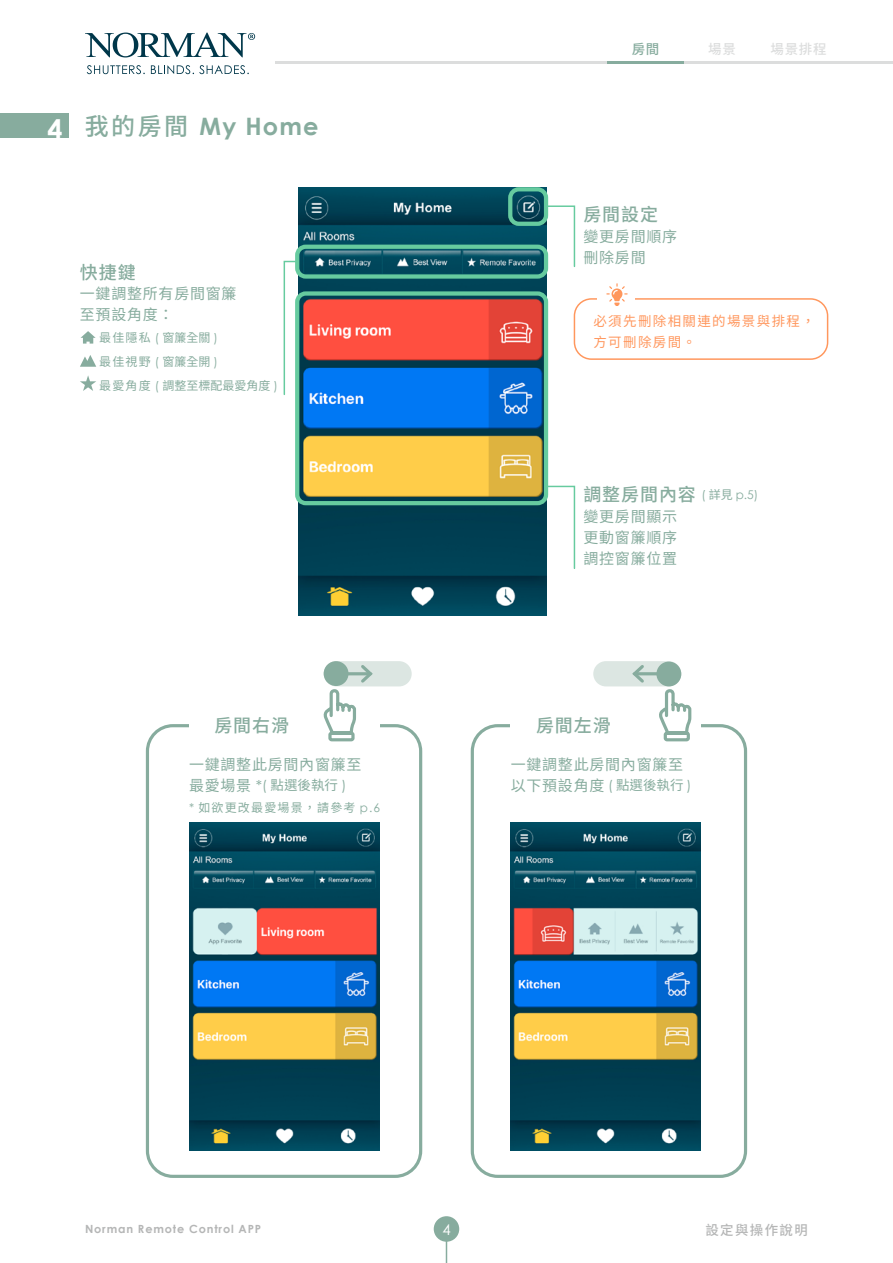
<style>
.page{position:relative;width:893px;height:1263px;background:#fff}
.page>*{position:absolute;margin:0;border:0;box-sizing:border-box;transform-origin:0 0}
.t1{font:700 27px "Century Gothic";color:#fff}
.t2{font:700 24px "Century Gothic";letter-spacing:.05em;color:#87ac9e}
.t3{font:500 18px "Noto Sans CJ Ktc";letter-spacing:.05em;color:#87ac9e}
.t4{font:15px/21px "Noto Sans CJ Ktc";letter-spacing:.05em;color:#87ac9e}
.t5{font:15px "Century Gothic";color:#fff}
.t6{font:13.5px/21px "Noto Sans CJ Ktc";letter-spacing:.1em;color:#ff975d}
.t7{font:13.5px "Noto Sans CJ Ktc";color:#87ac9e}
.t8{font:500 13.5px "Noto Sans CJ Ktc";letter-spacing:.1em;color:#b5b6b6}
.t9{font:500 13.5px "Noto Sans CJ Ktc";letter-spacing:.05em;color:#dcdddd}
.t10{font:500 13.5px "Noto Sans CJ Ktc";color:#87ac9e}
.t11{font:12px "Noto Sans CJ Ktc";letter-spacing:.05em;color:#87ac9e}
.t12{font:12px "Noto Sans CJ Ktc";letter-spacing:.1em;color:#87ac9e}
.t13{font:12px "Noto Sans CJ Ktc";color:#87ac9e}
.t14{font:700 11.25px "Century Gothic";letter-spacing:.075em;color:#b5b6b6}
.s1{font-family:"Noto Sans CJ Ktc";font-weight:500}
.s2{font-family:"Century Gothic"}
.s3{font-family:"Century Gothic";font-weight:400;font-size:12px}
.s4{font-weight:400;font-size:12px}
.s5{font-family:"Century Gothic";font-size:13.5px}
.s6{font-size:13.5px}
.s7{font-size:15px}
.s8{font-family:"Century Gothic";font-size:15px}
</style>
<div class="page">
<hr style="left:276px;top:62px;width:617px;height:2px;background:#dcdddd">
<div style="left:434px;top:1216px;width:25px;height:26px;background:#87ac9e;border-radius:50%"></div>
<svg style="left:446px;top:1242px;width:1px;height:21px"></svg>
<hr style="left:607px;top:62px;width:77px;height:2px;background:#87ac9e">
<svg style="left:87px;top:65px;width:58px;height:9px"></svg>
<svg style="left:151px;top:65px;width:98px;height:9px"></svg>
<svg style="left:85px;top:33px;width:170px;height:24px"></svg>
<div style="left:0;top:113px;width:69px;height:25px;background:#87ac9e"></div>
<img style="left:299px;top:187px;width:248px;height:428px">
<svg style="left:544px;top:485px;width:32px;height:85px"></svg>
<svg style="left:546px;top:205px;width:30px;height:63px"></svg>
<svg style="left:283px;top:260px;width:16px;height:135px"></svg>
<div style="left:295px;top:245px;width:253px;height:34px;border:4px solid #66cb9f;border-radius:9px"></div>
<div style="left:508px;top:187px;width:40px;height:39px;border:4px solid #66cb9f;border-radius:9px"></div>
<div style="left:295px;top:291px;width:253px;height:214px;border:4px solid #66cb9f;border-radius:9px"></div>
<div style="left:574px;top:298px;width:254px;height:62px;border:1px solid #ff975d;border-radius:17px"></div>
<div style="left:597px;top:289px;width:38px;height:14px;background:#fff"></div>
<svg style="left:606px;top:283px;width:22px;height:23px"></svg>
<div style="left:146px;top:724px;width:276px;height:454px;border:3px solid #87ac9e;border-radius:26px"></div>
<div style="left:471px;top:724px;width:276px;height:454px;border:3px solid #87ac9e;border-radius:26px"></div>
<div style="left:189px;top:714px;width:190px;height:20px;background:#fff"></div>
<div style="left:511px;top:714px;width:190px;height:20px;background:#fff"></div>
<img style="left:511px;top:823px;width:190px;height:328px">
<img style="left:189px;top:823px;width:190px;height:328px">
<svg style="left:81px;top:331px;width:15px;height:13px"></svg>
<svg style="left:80px;top:355px;width:16px;height:12px"></svg>
<svg style="left:80px;top:375px;width:16px;height:16px"></svg>
<div style="left:324px;top:661px;width:88px;height:25px;background:#dce6e2;border-radius:13px"></div>
<div style="left:593px;top:661px;width:88px;height:25px;background:#dce6e2;border-radius:13px"></div>
<svg style="left:659px;top:689px;width:33px;height:53px"></svg>
<svg style="left:323px;top:662px;width:52px;height:80px"></svg>
<hr style="left:634px;top:672px;width:26px;height:3px;background:#87ac9e">
<svg style="left:632px;top:665px;width:15px;height:18px"></svg>
<div style="left:324px;top:661px;width:25px;height:25px;background:#87ac9e;border-radius:50%"></div>
<div style="left:656px;top:661px;width:25px;height:25px;background:#87ac9e;border-radius:50%"></div>
<p class="t1" style="left:47px;top:109px;width:17px">4</p>
<p class="t2" style="left:85px;top:108px;width:235px"><span class="s1">我的房間</span> My Home</p>
<p class="t3" style="left:80px;top:262px;width:57px">快捷鍵</p>
<p class="t4" style="left:80px;top:284px;width:158px">一鍵調整所有房間窗簾至預設角度：</p>
<p class="t11" style="left:99px;top:331px;width:120px">最佳隱私 <span class="s2">(</span> 窗簾全關 <span class="s2">)</span></p>
<p class="t11" style="left:99px;top:354px;width:120px">最佳視野 <span class="s2">(</span> 窗簾全開 <span class="s2">)</span></p>
<p class="t13" style="left:99px;top:378px;width:180px">最愛角度 <span class="s2">(</span> 調整至標配最愛角度 <span class="s2">)</span></p>
<p class="t10" style="left:632px;top:41px;width:29px">房間</p>
<p class="t9" style="left:708px;top:41px;width:29px">場景</p>
<p class="t9" style="left:771px;top:41px;width:58px">場景排程</p>
<p class="t3" style="left:583px;top:204px;width:76px">房間設定</p>
<p class="t4" style="left:583px;top:226px;width:95px">變更房間順序</p>
<p class="t4" style="left:583px;top:247px;width:64px">刪除房間</p>
<p class="t6" style="left:593px;top:310px;width:223px">必須先刪除相關連的場景與排程，方可刪除房間。</p>
<p class="t3" style="left:583px;top:485px;width:176px">調整房間內容 <span class="s3">(</span> <span class="s4">詳見</span> <span class="s3">p.5)</span></p>
<p class="t4" style="left:583px;top:506px;width:95px">變更房間顯示</p>
<p class="t4" style="left:583px;top:527px;width:95px">更動窗簾順序</p>
<p class="t4" style="left:583px;top:548px;width:95px">調控窗簾位置</p>
<p class="t3" style="left:214px;top:715px;width:76px">房間右滑</p>
<p class="t3" style="left:536px;top:715px;width:76px">房間左滑</p>
<p class="t4" style="left:511px;top:754px;width:182px">一鍵調整此房間內窗簾至以下預設角度 <span class="s5">(</span> <span class="s6">點選後執行</span> <span class="s5">)</span></p>
<p class="t4" style="left:189px;top:754px;width:174px">一鍵調整此房間內窗簾至</p>
<p class="t7" style="left:189px;top:777px;width:159px"><span class="s7">最愛場景</span> <span class="s8">*</span><span class="s2">(</span> 點選後執行 <span class="s2">)</span></p>
<p class="t12" style="left:189px;top:801px;width:193px"><span class="s2">*</span> 如欲更改最愛場景，請參考 <span class="s2">p.6</span></p>
<p class="t14" style="left:85px;top:1221px;width:178px">Norman Remote Control APP</p>
<p class="t5" style="left:442px;top:1219px;width:10px">4</p>
<p class="t8" style="left:705px;top:1223px;width:104px">設定與操作說明</p>
</div>
